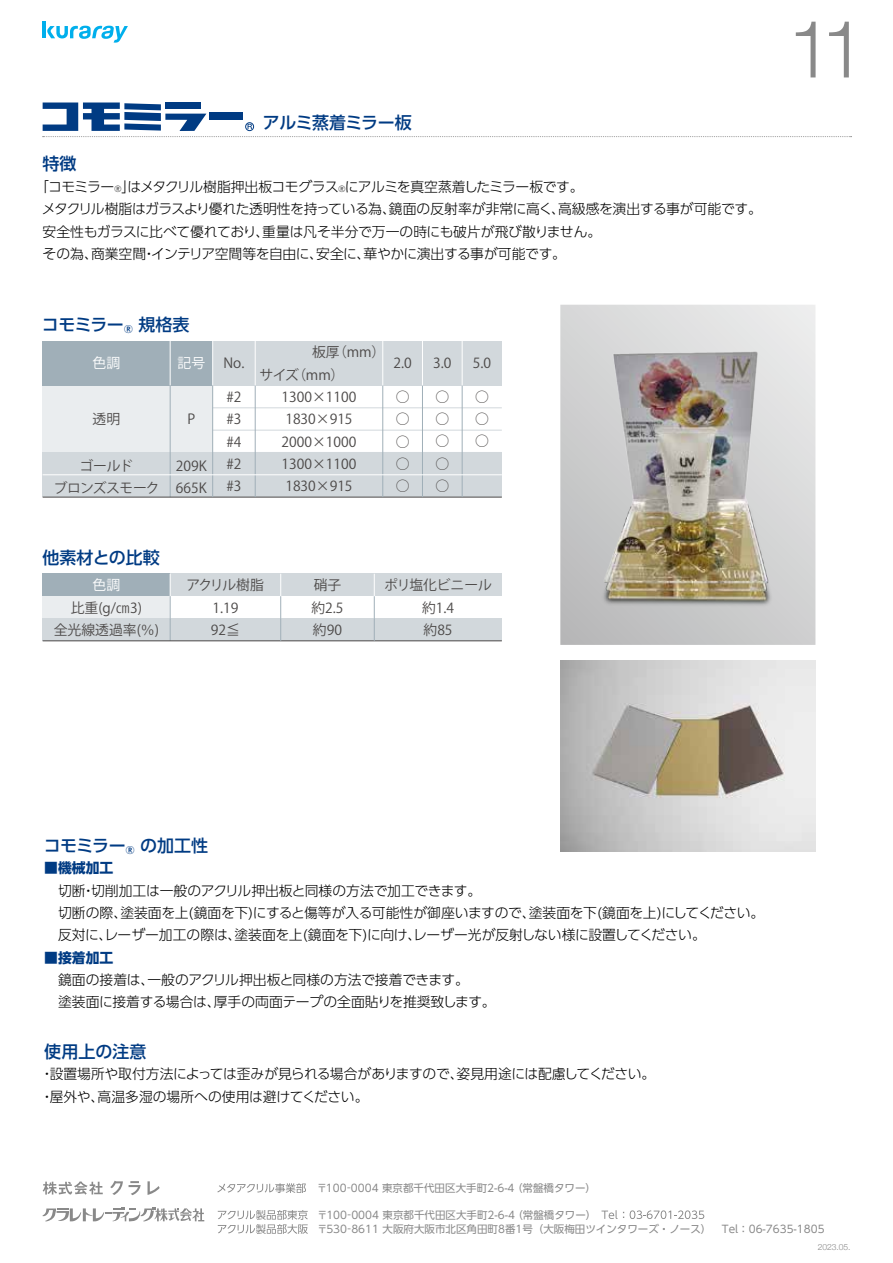
<style>
.page{position:relative;width:893px;height:1263px;background:#fff}
.page>*{position:absolute;margin:0;border:0;box-sizing:border-box;transform-origin:0 0}
.t1{font:300 79.65px "Helvetica Neue";color:#898989}
.t2{font:500 16.95px "UD Shin Go Pro";letter-spacing:-.03em;color:#003b83}
.t3{font:500 16.95px "UD Shin Go Pro";color:#003b83}
.t4{font:500 16.95px "UD Shin Go Pro";letter-spacing:-.035em;color:#003b83}
.t5{font:300 13.8px/22.4px "UD Shin Go Pro";letter-spacing:-.02em;color:#000}
.t6{font:13.8px/22.4px "Koz Go Pr 6 N";color:#4c4948}
.t7{font:13.8px/22.4px "Koz Go Pr 6 N";letter-spacing:-.035em;color:#4c4948;text-align:center}
.t8{font:700 13.8px "UD Shin Go Pro";color:#003b83}
.t9{font:13.8px "Koz Go Pr 6 N";color:#fff}
.t10{font:10.5px/14.2px "UD Shin Go Pro";color:#898989}
.t11{font:300 8.55px "Helvetica Neue";letter-spacing:-.01em;color:#898989}
.s1{font-size:8.1px}
</style>
<div class="page">
<div style="left:43px;top:385px;width:170px;height:112px;background:#eaedef"></div>
<div style="left:43px;top:453px;width:459px;height:44px;background:#d2d8dc"></div>
<hr style="left:43px;top:21px;width:3px;height:17px;background:#00afec">
<svg style="left:47px;top:26px;width:81px;height:17px"></svg>
<svg style="left:43px;top:102px;width:809px;height:35px"></svg>
<div style="left:213px;top:341px;width:289px;height:44px;background:#d2d8dc"></div>
<div style="left:43px;top:341px;width:170px;height:44px;background:#a0afb8"></div>
<hr style="left:213px;top:430px;width:289px;height:1px;background:#d2d8dc">
<hr style="left:213px;top:452px;width:289px;height:1px;background:#d2d8dc">
<hr style="left:213px;top:408px;width:289px;height:1px;background:#d2d8dc">
<hr style="left:212px;top:341px;width:1px;height:45px;background:#fff">
<hr style="left:170px;top:341px;width:1px;height:44px;background:#fff">
<hr style="left:382px;top:341px;width:1px;height:45px;background:#fff">
<hr style="left:422px;top:341px;width:1px;height:45px;background:#fff">
<hr style="left:462px;top:341px;width:1px;height:45px;background:#fff">
<hr style="left:255px;top:341px;width:1px;height:45px;background:#fff">
<hr style="left:170px;top:385px;width:1px;height:112px;background:#a0afb8">
<hr style="left:43px;top:497px;width:459px;height:1px;background:#4c4948">
<hr style="left:212px;top:386px;width:1px;height:111px;background:#a0afb8">
<hr style="left:382px;top:386px;width:1px;height:111px;background:#a0afb8">
<hr style="left:422px;top:386px;width:1px;height:111px;background:#a0afb8">
<hr style="left:462px;top:386px;width:1px;height:111px;background:#a0afb8">
<hr style="left:255px;top:386px;width:1px;height:111px;background:#a0afb8">
<hr style="left:43px;top:474px;width:459px;height:1px;background:#fff">
<div style="left:43px;top:596px;width:127px;height:45px;background:#eaedef"></div>
<div style="left:43px;top:618px;width:459px;height:23px;background:#d2d8dc"></div>
<div style="left:170px;top:574px;width:332px;height:22px;background:#d2d8dc"></div>
<div style="left:43px;top:574px;width:127px;height:22px;background:#a0afb8"></div>
<hr style="left:170px;top:574px;width:1px;height:44px;background:#fff">
<hr style="left:374px;top:574px;width:1px;height:44px;background:#fff">
<hr style="left:280px;top:574px;width:1px;height:44px;background:#fff">
<hr style="left:170px;top:596px;width:1px;height:45px;background:#a0afb8">
<hr style="left:43px;top:641px;width:459px;height:1px;background:#4c4948">
<hr style="left:374px;top:596px;width:1px;height:45px;background:#a0afb8">
<hr style="left:280px;top:596px;width:1px;height:45px;background:#a0afb8">
<img style="left:560px;top:305px;width:255px;height:340px">
<img style="left:560px;top:660px;width:255px;height:191px">
<svg style="left:43px;top:1207px;width:161px;height:15px"></svg>
<svg style="left:43px;top:1181px;width:60px;height:14px"></svg>
<svg style="left:129px;top:1181px;width:12px;height:14px"></svg>
<svg style="left:110px;top:1181px;width:13px;height:14px"></svg>
<svg style="left:148px;top:1181px;width:12px;height:14px"></svg>
<svg style="left:217px;top:1183px;width:89px;height:10px"></svg>
<svg style="left:601px;top:1210px;width:16px;height:9px"></svg>
<svg style="left:630px;top:1210px;width:74px;height:9px"></svg>
<svg style="left:218px;top:1210px;width:90px;height:24px"></svg>
<p class="t3" style="left:43px;top:150px;width:36px">特徴</p>
<p class="t4" style="left:263px;top:109px;width:150px">アルミ蒸着ミラー板</p>
<p class="t5" style="left:42px;top:175px;width:722px;text-indent:-7px">「コモミラー<span class="s1">®</span>」はメタクリル樹脂押出板コモグラス<span class="s1">®</span>にアルミを真空蒸着したミラー板です。<br>メタクリル樹脂はガラスより優れた透明性を持っている為、鏡面の反射率が非常に高く、高級感を演出する事が可能です。安全性もガラスに比べて優れており、重量は凡そ半分で万一の時にも破片が飛び散りません。<br>その為、商業空間・インテリア空間等を自由に、安全に、華やかに演出する事が可能です。</p>
<p class="t2" style="left:42px;top:311px;width:149px">コモミラー<sub>®</sub> 規格表</p>
<p class="t9" style="left:93px;top:356px;width:29px">色調</p>
<p class="t9" style="left:178px;top:356px;width:29px">記号</p>
<p class="t6" style="left:223px;top:352px;width:22px">No.</p>
<p class="t6" style="left:226px;top:386px;width:16px;text-align:justify">#2 #3 #4 #2 #3</p>
<p class="t6" style="left:93px;top:408px;width:29px">透明</p>
<p class="t6" style="left:187px;top:408px;width:9px">P</p>
<p class="t7" style="left:54px;top:455px;width:107px">ゴールド<br>ブロンズスモーク</p>
<p class="t6" style="left:176px;top:455px;width:32px">209K<br>665K</p>
<p class="t6" style="left:259px;top:341px;width:127px;text-indent:53px">板厚（mm）サイズ（mm）</p>
<p class="t6" style="left:393px;top:352px;width:20px">2.0</p>
<p class="t6" style="left:396px;top:386px;width:15px;text-align:justify">○ ○ ○ ○ ○</p>
<p class="t6" style="left:282px;top:386px;width:76px">1300×1100<br>1830×915<br>2000×1000<br>1300×1100<br>1830×915</p>
<p class="t6" style="left:433px;top:352px;width:20px">3.0</p>
<p class="t6" style="left:435px;top:386px;width:15px;text-align:justify">○ ○ ○ ○ ○</p>
<p class="t6" style="left:473px;top:352px;width:20px">5.0</p>
<p class="t6" style="left:475px;top:386px;width:15px;text-align:justify">○ ○ ○</p>
<p class="t3" style="left:43px;top:544px;width:119px">他素材との比較</p>
<p class="t6" style="left:54px;top:597px;width:107px;text-align:center">比重(g/㎝3)<br>全光線透過率(％)</p>
<p class="t6" style="left:211px;top:597px;width:31px">1.19<br>92≦</p>
<p class="t6" style="left:311px;top:597px;width:34px">約2.5約90</p>
<p class="t6" style="left:422px;top:597px;width:34px">約1.4約85</p>
<p class="t9" style="left:93px;top:577px;width:29px">色調</p>
<p class="t6" style="left:186px;top:574px;width:79px">アクリル樹脂</p>
<p class="t6" style="left:314px;top:574px;width:29px">硝子</p>
<p class="t6" style="left:384px;top:574px;width:109px">ポリ塩化ビニール</p>
<h1 class="t1" style="left:788px;top:-15px;width:79px">11</h1>
<p class="t2" style="left:44px;top:831px;width:166px">コモミラー<sub>®</sub> の加工性</p>
<p class="t8" style="left:44px;top:857px;width:71px">■機械加工</p>
<p class="t5" style="left:58px;top:879px;width:708px">切断・切削加工は一般のアクリル押出板と同様の方法で加工できます。<br>切断の際、塗装面を上(鏡面を下)にすると傷等が入る可能性が御座いますので、塗装面を下(鏡面を上)にしてください。反対に、レーザー加工の際は、塗装面を上(鏡面を下)に向け、レーザー光が反射しない様に設置してください。</p>
<p class="t8" style="left:44px;top:946px;width:71px">■接着加工</p>
<p class="t5" style="left:58px;top:968px;width:439px">鏡面の接着は、一般のアクリル押出板と同様の方法で接着できます。<br>塗装面に接着する場合は、厚手の両面テープの全面貼りを推奨致します。</p>
<p class="t3" style="left:44px;top:1037px;width:104px">使用上の注意</p>
<p class="t5" style="left:40px;top:1062px;width:617px">・設置場所や取付方法によっては歪みが見られる場合がありますので、姿見用途には配慮してください。・屋外や、高温多湿の場所への使用は避けてください。</p>
<p class="t10" style="left:317px;top:1181px;width:281px">〒100－0004 東京都千代田区大手町2-6-4（常盤橋タワー）</p>
<p class="t10" style="left:317px;top:1207px;width:509px">〒100－0004 東京都千代田区大手町2-6-4（常盤橋タワー）<br>〒530－8611 大阪府大阪市北区角田町8番1号（大阪梅田ツインタワーズ・ノース）　Tel：06-7635-1805</p>
<p class="t11" style="left:818px;top:1240px;width:34px">2023.05.</p>
</div>
